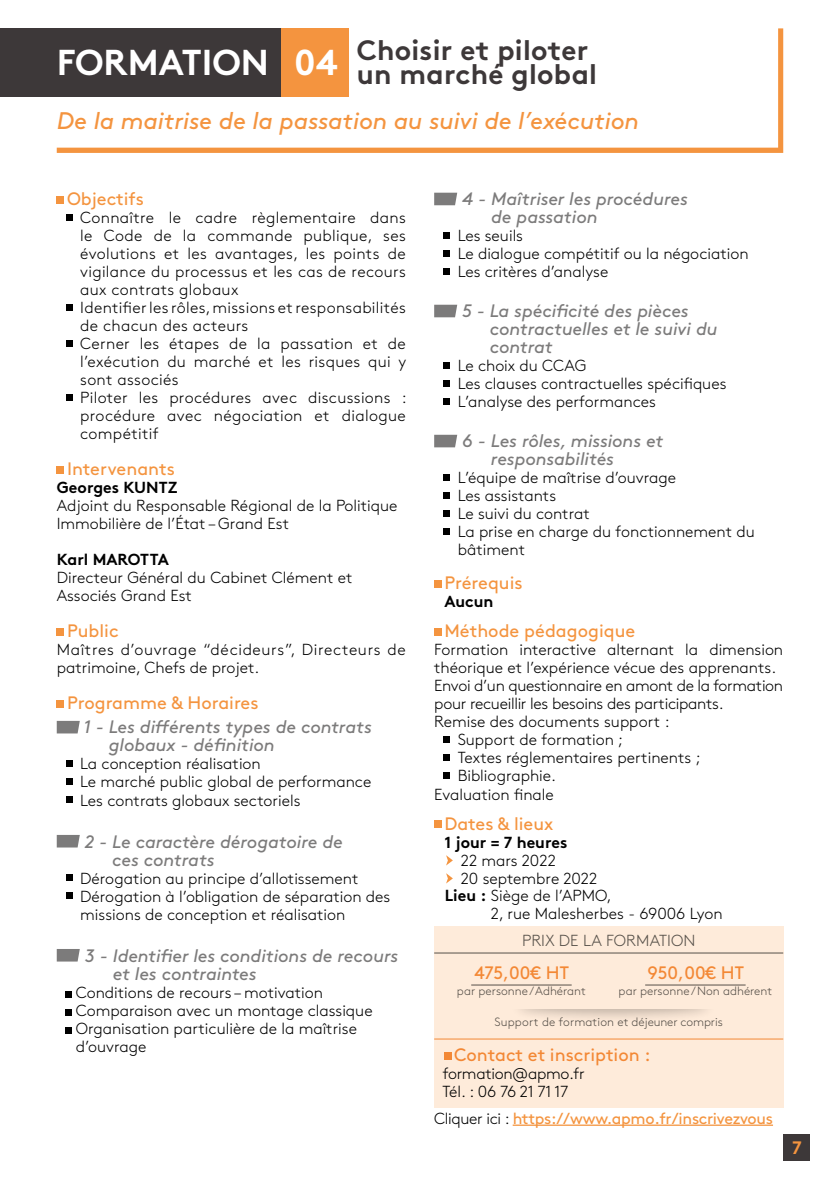
<style>
.page{position:relative;width:840px;height:1191px;background:#fff}
.page>*{position:absolute;margin:0;border:0;box-sizing:border-box;transform-origin:0 0}
.t1{font:700 36px "Brown";color:#fff}
.t2{font:700 28px/24px "Brown";letter-spacing:.01em;color:#3d3839}
.t3{font:italic 24px "Brown";color:#f4943f}
.t4{font:italic 18px/18px "Brown";letter-spacing:-.005em;color:#7c7b7b}
.t5{font:18px "Brown";color:#f4943f}
.t6{font:700 18px "Brown";color:#f4943f}
.t7{font:300 16px/18px "Brown";color:#000}
.t8{font:300 16px/18px "Brown";letter-spacing:.02em;color:#000}
.t9{font:300 16px/18px "Brown";letter-spacing:-.02em;color:#000}
.t10{font:300 16px/18px "Brown";letter-spacing:.035em;color:#000}
.t11{font:16px "Brown";letter-spacing:-.02em;color:#f4943f}
.t12{font:700 16px "Brown";color:#000}
.t13{font:300 16px "Brown";letter-spacing:.005em;color:#575756}
.t14{font:300 12px "Brown";color:#575756}
.s1{font-weight:700}
.s2{font-weight:300;color:#000}
</style>
<div class="page">
<div style="left:57px;top:196px;width:7px;height:7px;background:#f4943f"></div>
<svg style="left:66px;top:215px;width:6px;height:6px"></svg>
<svg style="left:66px;top:305px;width:6px;height:6px"></svg>
<svg style="left:66px;top:341px;width:6px;height:6px"></svg>
<svg style="left:66px;top:395px;width:6px;height:6px"></svg>
<div style="left:57px;top:466px;width:7px;height:7px;background:#f4943f"></div>
<div style="left:57px;top:628px;width:7px;height:7px;background:#f4943f"></div>
<div style="left:57px;top:700px;width:7px;height:7px;background:#f4943f"></div>
<svg style="left:57px;top:721px;width:23px;height:12px"></svg>
<svg style="left:66px;top:761px;width:6px;height:6px"></svg>
<svg style="left:66px;top:779px;width:6px;height:6px"></svg>
<svg style="left:66px;top:797px;width:6px;height:6px"></svg>
<svg style="left:57px;top:835px;width:23px;height:12px"></svg>
<svg style="left:66px;top:875px;width:6px;height:6px"></svg>
<svg style="left:66px;top:893px;width:6px;height:6px"></svg>
<svg style="left:57px;top:949px;width:23px;height:12px"></svg>
<svg style="left:65px;top:991px;width:6px;height:6px"></svg>
<svg style="left:65px;top:1009px;width:6px;height:6px"></svg>
<svg style="left:65px;top:1027px;width:6px;height:6px"></svg>
<svg style="left:434px;top:193px;width:23px;height:12px"></svg>
<svg style="left:443px;top:233px;width:6px;height:6px"></svg>
<svg style="left:443px;top:251px;width:6px;height:6px"></svg>
<svg style="left:443px;top:269px;width:6px;height:6px"></svg>
<svg style="left:434px;top:305px;width:23px;height:12px"></svg>
<svg style="left:443px;top:363px;width:6px;height:6px"></svg>
<svg style="left:443px;top:381px;width:6px;height:6px"></svg>
<svg style="left:443px;top:399px;width:6px;height:6px"></svg>
<svg style="left:434px;top:435px;width:23px;height:12px"></svg>
<svg style="left:443px;top:475px;width:6px;height:6px"></svg>
<svg style="left:443px;top:493px;width:6px;height:6px"></svg>
<svg style="left:443px;top:511px;width:6px;height:6px"></svg>
<svg style="left:443px;top:529px;width:6px;height:6px"></svg>
<div style="left:434px;top:580px;width:7px;height:7px;background:#f4943f"></div>
<div style="left:434px;top:628px;width:7px;height:7px;background:#f4943f"></div>
<svg style="left:443px;top:737px;width:6px;height:6px"></svg>
<svg style="left:443px;top:755px;width:6px;height:6px"></svg>
<svg style="left:443px;top:773px;width:6px;height:6px"></svg>
<div style="left:434px;top:820px;width:7px;height:7px;background:#f4943f"></div>
<svg style="left:446px;top:855px;width:6px;height:10px"></svg>
<svg style="left:446px;top:873px;width:6px;height:10px"></svg>
<div style="left:0;top:28px;width:281px;height:68px;background:#3d3839"></div>
<div style="left:783px;top:1134px;width:26px;height:26px;background:#3d3839"></div>
<svg style="left:57px;top:28px;width:725px;height:125px"></svg>
<div style="left:434px;top:926px;width:348px;height:181px;background:#feebda"></div>
<hr style="left:512px;top:1124px;width:260px;height:1px;background:#f4943f">
<h2 class="t2" style="left:356px;top:36px;width:242px">Choisir et piloter un marché global</h2>
<h1 class="t1" style="left:57px;top:34px;width:282px">FORMATION 04</h1>
<h3 class="t3" style="left:57px;top:102px;width:583px">De la maitrise de la passation au suivi de l’exécution</h3>
<p class="t5" style="left:67px;top:185px;width:78px">Objectifs</p>
<p class="t8" style="left:80px;top:208px;width:328px">Connaître le cadre règlementaire dans le Code de la commande publique, ses évolutions et les avantages, les points de vigilance du processus et les cas de recours aux contrats globaux<br>Identifier les rôles, missions et responsabilités de chacun des acteurs<br>Cerner les étapes de la passation et de l’exécution du marché et les risques qui y sont associés<br>Piloter les procédures avec discussions : procédure avec négociation et dialogue compétitif</p>
<p class="t5" style="left:67px;top:455px;width:109px">Intervenants</p>
<p class="t12" style="left:57px;top:475px;width:122px">Georges KUNTZ</p>
<p class="t7" style="left:57px;top:496px;width:342px">Adjoint du Responsable Régional de la Politique<br>Immobilière de l’État – Grand Est</p>
<p class="t12" style="left:57px;top:547px;width:113px">Karl MAROTTA</p>
<p class="t7" style="left:57px;top:568px;width:297px">Directeur Général du Cabinet Clément et<br>Associés Grand Est</p>
<p class="t5" style="left:67px;top:617px;width:53px">Public</p>
<p class="t10" style="left:57px;top:640px;width:350px">Maîtres d’ouvrage “décideurs”, Directeurs de patrimoine, Chefs de projet.</p>
<p class="t5" style="left:67px;top:689px;width:193px">Programme &amp; Horaires</p>
<p class="t4" style="left:109px;top:716px;width:264px;text-indent:-25px">1 - Les différents types de contrats globaux - définition</p>
<p class="t7" style="left:80px;top:754px;width:292px">La conception réalisation<br>Le marché public global de performance<br>Les contrats globaux sectoriels</p>
<p class="t4" style="left:112px;top:830px;width:232px;text-indent:-28px">2 - Le caractère dérogatoire de ces contrats</p>
<p class="t7" style="left:80px;top:868px;width:311px">Dérogation au principe d’allotissement<br>Dérogation à l’obligation de séparation des missions de conception et réalisation</p>
<p class="t4" style="left:113px;top:944px;width:287px;text-indent:-28px">3 - Identifier les conditions de recours et les contraintes</p>
<p class="t7" style="left:76px;top:982px;width:298px">Conditions de recours – motivation<br>Comparaison avec un montage classique<br>Organisation particulière de la maîtrise d’ouvrage</p>
<p class="t4" style="left:491px;top:188px;width:198px;text-indent:-29px">4 - Maîtriser les procédures de passation</p>
<p class="t7" style="left:457px;top:226px;width:292px">Les seuils<br>Le dialogue compétitif ou la négociation<br>Les critères d’analyse</p>
<p class="t4" style="left:489px;top:300px;width:229px;text-indent:-28px">5 - La spécificité des pièces contractuelles et le suivi du contrat</p>
<p class="t7" style="left:457px;top:356px;width:270px">Le choix du CCAG<br>Les clauses contractuelles spécifiques<br>L’analyse des performances</p>
<p class="t4" style="left:490px;top:430px;width:174px;text-indent:-29px">6 - Les rôles, missions et responsabilités</p>
<p class="t7" style="left:457px;top:468px;width:298px">L’équipe de maîtrise d’ouvrage<br>Les assistants<br>Le suivi du contrat<br>La prise en charge du fonctionnement du bâtiment</p>
<p class="t5" style="left:444px;top:569px;width:80px">Prérequis</p>
<p class="t12" style="left:444px;top:589px;width:50px">Aucun</p>
<p class="t5" style="left:444px;top:617px;width:192px">Méthode pédagogique</p>
<p class="t7" style="left:434px;top:640px;width:350px">Formation interactive alternant la dimension</p>
<p class="t7" style="left:434px;top:658px;width:343px">théorique et l’expérience vécue des apprenants.</p>
<p class="t9" style="left:434px;top:676px;width:350px">Envoi d’un questionnaire en amont de la formation</p>
<p class="t9" style="left:434px;top:694px;width:291px">pour recueillir les besoins des participants.</p>
<p class="t7" style="left:434px;top:712px;width:237px">Remise des documents support :</p>
<p class="t7" style="left:457px;top:730px;width:167px">Support de formation ;</p>
<p class="t7" style="left:457px;top:748px;width:244px">Textes réglementaires pertinents ;</p>
<p class="t7" style="left:457px;top:766px;width:100px">Bibliographie.</p>
<p class="t7" style="left:434px;top:784px;width:121px">Evaluation finale</p>
<p class="t5" style="left:444px;top:809px;width:110px">Dates &amp; lieux</p>
<p class="t12" style="left:444px;top:829px;width:124px">1 jour = 7 heures</p>
<p class="t7" style="left:460px;top:850px;width:97px">22 mars 2022</p>
<p class="t7" style="left:460px;top:868px;width:138px">20 septembre 2022</p>
<p class="t7" style="left:444px;top:885px;width:168px"><span class="s1">Lieu :</span> Siège de l’APMO,</p>
<p class="t7" style="left:490px;top:903px;width:233px">2, rue Malesherbes - 69006 Lyon</p>
<p class="t13" style="left:521px;top:929px;width:175px">PRIX DE LA FORMATION</p>
<p class="t5" style="left:474px;top:958px;width:96px">475,00€ HT</p>
<p class="t14" style="left:456px;top:981px;width:130px">par personne / Adhérant</p>
<p class="t5" style="left:647px;top:958px;width:98px">950,00€ HT</p>
<p class="t14" style="left:618px;top:981px;width:155px">par personne / Non adhérent</p>
<p class="t14" style="left:494px;top:1012px;width:229px">Support de formation et déjeuner compris</p>
<p class="t5" style="left:454px;top:1041px;width:198px">Contact et inscription :</p>
<p class="t9" style="left:442px;top:1063px;width:144px">formation@apmo.fr<br>Tél. : 06 76 21 71 17</p>
<p class="t11" style="left:434px;top:1105px;width:340px"><span class="s2">Cliquer ici :</span> https://www.apmo.fr/inscrivezvous</p>
<p class="t6" style="left:791px;top:1132px;width:11px">7</p>
</div>
